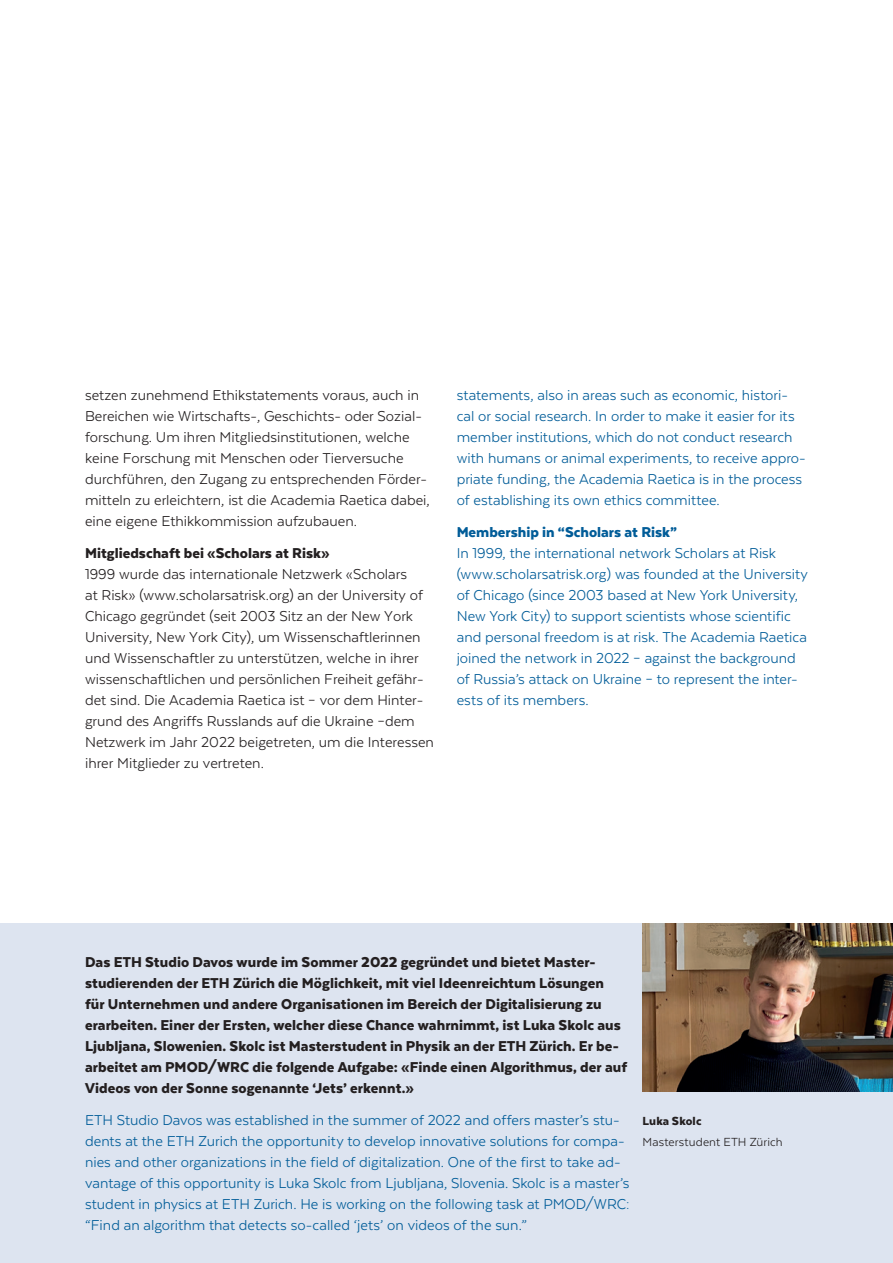
<style>
.page{position:relative;width:893px;height:1263px;background:#fff}
.page>*{position:absolute;margin:0;border:0;box-sizing:border-box;transform-origin:0 0}
.t1{font:16.5px/21px "Texta";color:#005c98}
.t2{font:16.5px/21px "Texta";color:#231f20}
.t3{font:900 16.5px/21px "Texta";letter-spacing:.005em;color:#231f20}
.t4{font:900 16.5px "Texta";color:#005c98}
.t5{font:13.5px "Texta";letter-spacing:.005em;color:#231f20}
.t6{font:900 13.5px "Texta";letter-spacing:.01em;color:#231f20}
</style>
<div class="page">
<div style="left:0;top:923px;width:893px;height:340px;background:#dde4f0"></div>
<img style="left:642px;top:924px;width:251px;height:167px">
<p class="t2" style="left:85px;top:384px;width:346px">setzen zunehmend Ethikstatements voraus, auch in Bereichen wie Wirtschafts-, Geschichts- oder Sozial&shy;forschung. Um ihren Mitgliedsinstitutionen, welche keine Forschung mit Menschen oder Tierversuche durchführen, den Zugang zu entsprechenden Förder&shy;mitteln zu erleichtern, ist die Academia Raetica dabei, eine eigene Ethikkommission aufzubauen.</p>
<p class="t3" style="left:85px;top:542px;width:246px">Mitgliedschaft bei «Scholars at Risk»</p>
<p class="t2" style="left:85px;top:563px;width:350px">1999 wurde das internationale Netzwerk «Scholars<br>at Risk» (www.scholarsatrisk.org) an der University of Chicago gegründet (seit 2003 Sitz an der New York University, New York City), um Wissenschaftlerinnen und Wissenschaftler zu unterstützen, welche in ihrer wissenschaftlichen und persönlichen Freiheit gefähr&shy;det sind. Die Academia Raetica ist – vor dem Hinter&shy;grund des Angriffs Russlands auf die Ukraine –dem Netzwerk im Jahr 2022 beigetreten, um die Interessen ihrer Mitglieder zu vertreten.</p>
<p class="t1" style="left:457px;top:384px;width:351px">statements, also in areas such as economic, histori&shy;cal or social research. In order to make it easier for its member institutions, which do not conduct research with humans or animal experiments, to receive appro&shy;priate funding, the Academia Raetica is in the process of establishing its own ethics committee.</p>
<p class="t4" style="left:457px;top:523px;width:222px">Membership in “Scholars at Risk”</p>
<p class="t1" style="left:457px;top:542px;width:353px">In 1999, the international network Scholars at Risk (www.scholarsatrisk.org) was founded at the University of Chicago (since 2003 based at New York University, New York City) to support scientists whose scientific and personal freedom is at risk. The Academia Raetica joined the network in 2022 – against the background of Russia’s attack on Ukraine – to represent the inter&shy;ests of its members.</p>
<p class="t3" style="left:85px;top:951px;width:544px">Das ETH Studio Davos wurde im Sommer 2022 gegründet und bietet Master&shy;studierenden der ETH Zürich die Möglichkeit, mit viel Ideenreichtum Lösungen für Unternehmen und andere Organisationen im Bereich der Digitalisierung zu erarbeiten. Einer der Ersten, welcher diese Chance wahrnimmt, ist Luka Skolc aus Ljubljana, Slowenien. Skolc ist Masterstudent in Physik an der ETH Zürich. Er be&shy;arbeitet am PMOD/WRC die folgende Aufgabe: «Finde einen Algorithmus, der auf Videos von der Sonne sogenannte ‘Jets’ erkennt.»</p>
<p class="t1" style="left:85px;top:1109px;width:546px">ETH Studio Davos was established in the summer of 2022 and offers master’s stu&shy;dents at the ETH Zurich the opportunity to develop innovative solutions for compa&shy;nies and other organizations in the field of digitalization. One of the first to take ad&shy;vantage of this opportunity is Luka Skolc from Ljubljana, Slovenia. Skolc is a master’s student in physics at ETH Zurich. He is working on the following task at PMOD/WRC: “Find an algorithm that detects so-called ‘jets’ on videos of the sun.”</p>
<p class="t6" style="left:642px;top:1113px;width:60px">Luka Skolc</p>
<p class="t5" style="left:642px;top:1135px;width:142px">Masterstudent ETH Zürich</p>
</div>
